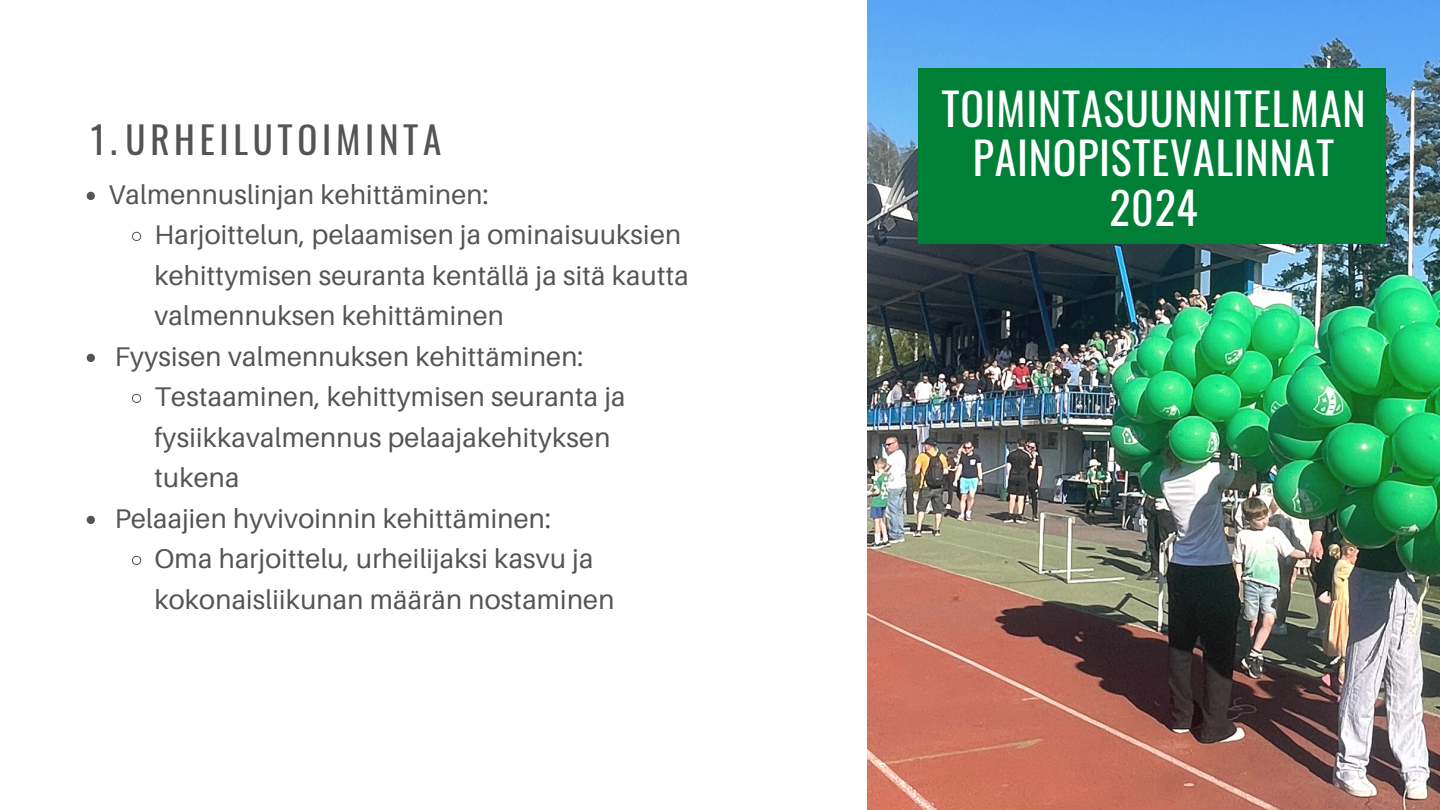
<style>
.page{position:relative;width:1440px;height:810px;background:#fff}
.page>*{position:absolute;margin:0;border:0;box-sizing:border-box;transform-origin:0 0}
.t1{font:44px/49.5px "Oswald";letter-spacing:.02em;color:#fff;text-align:center}
.t2{font:37px "Oswald";letter-spacing:.125em;color:#545454}
.t3{font:27px/40.5px "Aileron";letter-spacing:.01em;color:#545454}
</style>
<div class="page">
<img style="left:867px;top:0;width:573px;height:810px">
<div style="left:918px;top:68px;width:467px;height:175px;background:#008037"></div>
<svg style="left:87px;top:192px;width:8px;height:8px"></svg>
<svg style="left:132px;top:231px;width:10px;height:10px"></svg>
<svg style="left:87px;top:354px;width:8px;height:8px"></svg>
<svg style="left:132px;top:393px;width:10px;height:10px"></svg>
<svg style="left:87px;top:516px;width:8px;height:8px"></svg>
<svg style="left:132px;top:555px;width:10px;height:10px"></svg>
<p class="t2" style="left:91px;top:111px;width:352px">1.URHEILUTOIMINTA</p>
<p class="t3" style="left:109px;top:174px;width:382px">Valmennuslinjan kehittäminen:</p>
<p class="t3" style="left:154px;top:214px;width:536px">Harjoittelun, pelaamisen ja ominaisuuksien kehittymisen seuranta kentällä ja sitä kautta valmennuksen kehittäminen</p>
<p class="t3" style="left:115px;top:336px;width:470px">Fyysisen valmennuksen kehittäminen:</p>
<p class="t3" style="left:154px;top:376px;width:473px">Testaaminen, kehittymisen seuranta ja fysiikkavalmennus pelaajakehityksen tukena</p>
<p class="t3" style="left:115px;top:498px;width:438px">Pelaajien hyvivoinnin kehittäminen:</p>
<p class="t3" style="left:154px;top:538px;width:461px">Oma harjoittelu, urheilijaksi kasvu ja kokonaisliikunan määrän nostaminen</p>
<p class="t1" style="left:941px;top:82px;width:426px">TOIMINTASUUNNITELMAN<br>PAINOPISTEVALINNAT<br>2024</p>
</div>
